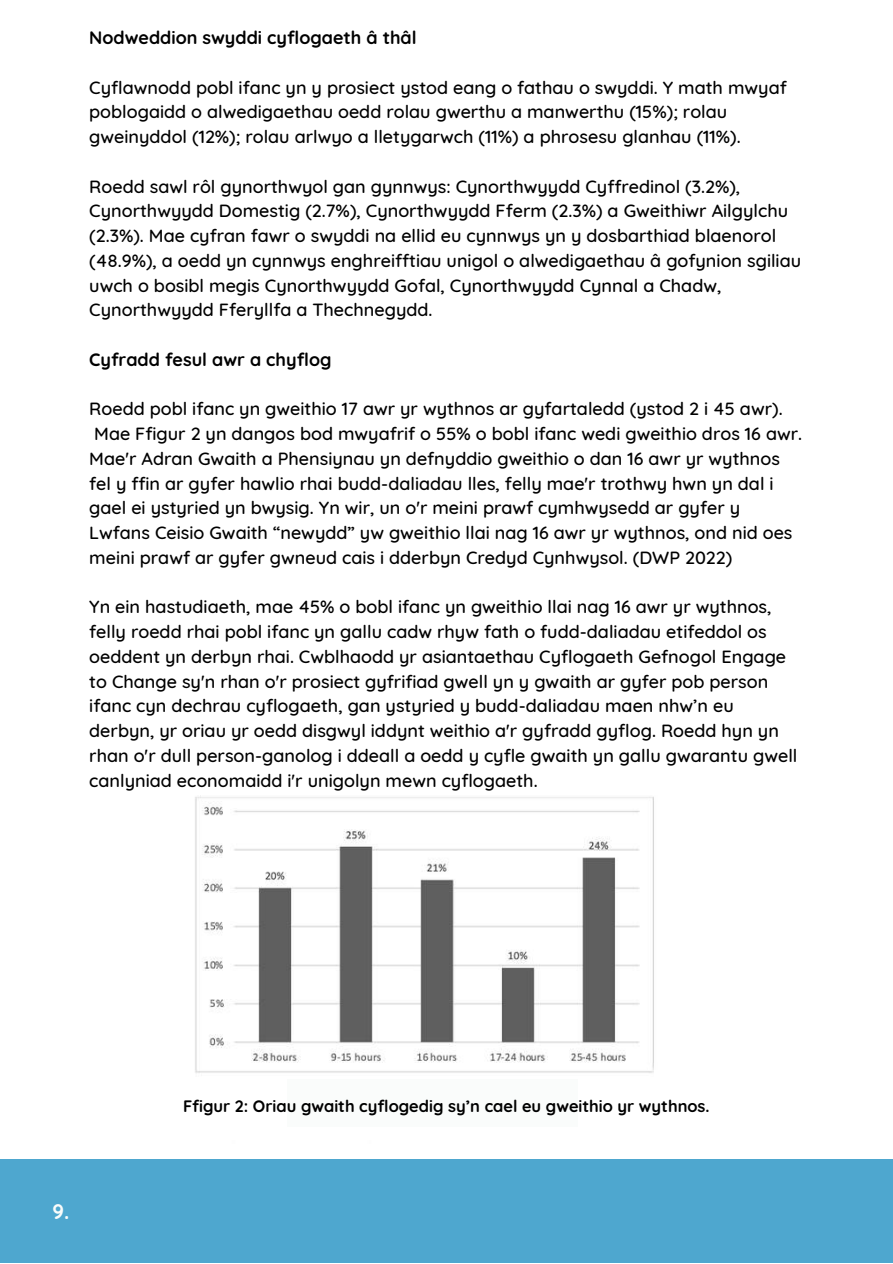
<style>
.page{position:relative;width:893px;height:1264px;background:#fff}
.page>*{position:absolute;margin:0;border:0;box-sizing:border-box;transform-origin:0 0}
.t1{font:700 21px "Quicksand";color:#fafcfb}
.t2{font:500 18px/24.8px "Quicksand";color:#000}
.t3{font:700 18px "Quicksand";color:#000}
.t4{font:700 16.5px "Quicksand";color:#000}
</style>
<div class="page">
<div style="left:0;top:1159px;width:892px;height:103px;background:#4ea7cf"></div>
<img style="left:195px;top:795px;width:459px;height:278px">
<div style="left:287px;top:1079px;width:290px;height:47px;background:#fafcfb"></div>
<p class="t3" style="left:89px;top:26px;width:329px">Nodweddion swyddi cyflogaeth â thâl</p>
<p class="t2" style="left:89px;top:75px;width:699px">Cyflawnodd pobl ifanc yn y prosiect ystod eang o fathau o swyddi. Y math mwyaf poblogaidd o alwedigaethau oedd rolau gwerthu a manwerthu (15%); rolau gweinyddol (12%); rolau arlwyo a lletygarwch (11%) a phrosesu glanhau (11%).</p>
<p class="t2" style="left:89px;top:173px;width:713px">Roedd sawl rôl gynorthwyol gan gynnwys: Cynorthwyydd Cyffredinol (3.2%), Cynorthwyydd Domestig (2.7%), Cynorthwyydd Fferm (2.3%) a Gweithiwr Ailgylchu (2.3%). Mae cyfran fawr o swyddi na ellid eu cynnwys yn y dosbarthiad blaenorol (48.9%), a oedd yn cynnwys enghreifftiau unigol o alwedigaethau â gofynion sgiliau uwch o bosibl megis Cynorthwyydd Gofal, Cynorthwyydd Cynnal a Chadw, Cynorthwyydd Fferyllfa a Thechnegydd.</p>
<p class="t3" style="left:89px;top:348px;width:244px">Cyfradd fesul awr a chyflog</p>
<p class="t2" style="left:89px;top:396px;width:714px">Roedd pobl ifanc yn gweithio 17 awr yr wythnos ar gyfartaledd (ystod 2 i 45 awr).<br>Mae Ffigur 2 yn dangos bod mwyafrif o 55% o bobl ifanc wedi gweithio dros 16 awr.<br>Mae'r Adran Gwaith a Phensiynau yn defnyddio gweithio o dan 16 awr yr wythnos fel y ffin ar gyfer hawlio rhai budd-daliadau lles, felly mae'r trothwy hwn yn dal i gael ei ystyried yn bwysig. Yn wir, un o'r meini prawf cymhwysedd ar gyfer y Lwfans Ceisio Gwaith “newydd” yw gweithio llai nag 16 awr yr wythnos, ond nid oes meini prawf ar gyfer gwneud cais i dderbyn Credyd Cynhwysol. (DWP 2022)</p>
<p class="t2" style="left:89px;top:594px;width:709px">Yn ein hastudiaeth, mae 45% o bobl ifanc yn gweithio llai nag 16 awr yr wythnos, felly roedd rhai pobl ifanc yn gallu cadw rhyw fath o fudd-daliadau etifeddol os oeddent yn derbyn rhai. Cwblhaodd yr asiantaethau Cyflogaeth Gefnogol Engage to Change sy'n rhan o'r prosiect gyfrifiad gwell yn y gwaith ar gyfer pob person ifanc cyn dechrau cyflogaeth, gan ystyried y budd-daliadau maen nhw’n eu derbyn, yr oriau yr oedd disgwyl iddynt weithio a'r gyfradd gyflog. Roedd hyn yn rhan o'r dull person-ganolog i ddeall a oedd y cyfle gwaith yn gallu gwarantu gwell canlyniad economaidd i'r unigolyn mewn cyflogaeth.</p>
<p class="t1" style="left:52px;top:1197px;width:18px">9.</p>
<p class="t4" style="left:183px;top:1095px;width:528px">Ffigur 2: Oriau gwaith cyflogedig sy’n cael eu gweithio yr wythnos.</p>
</div>
